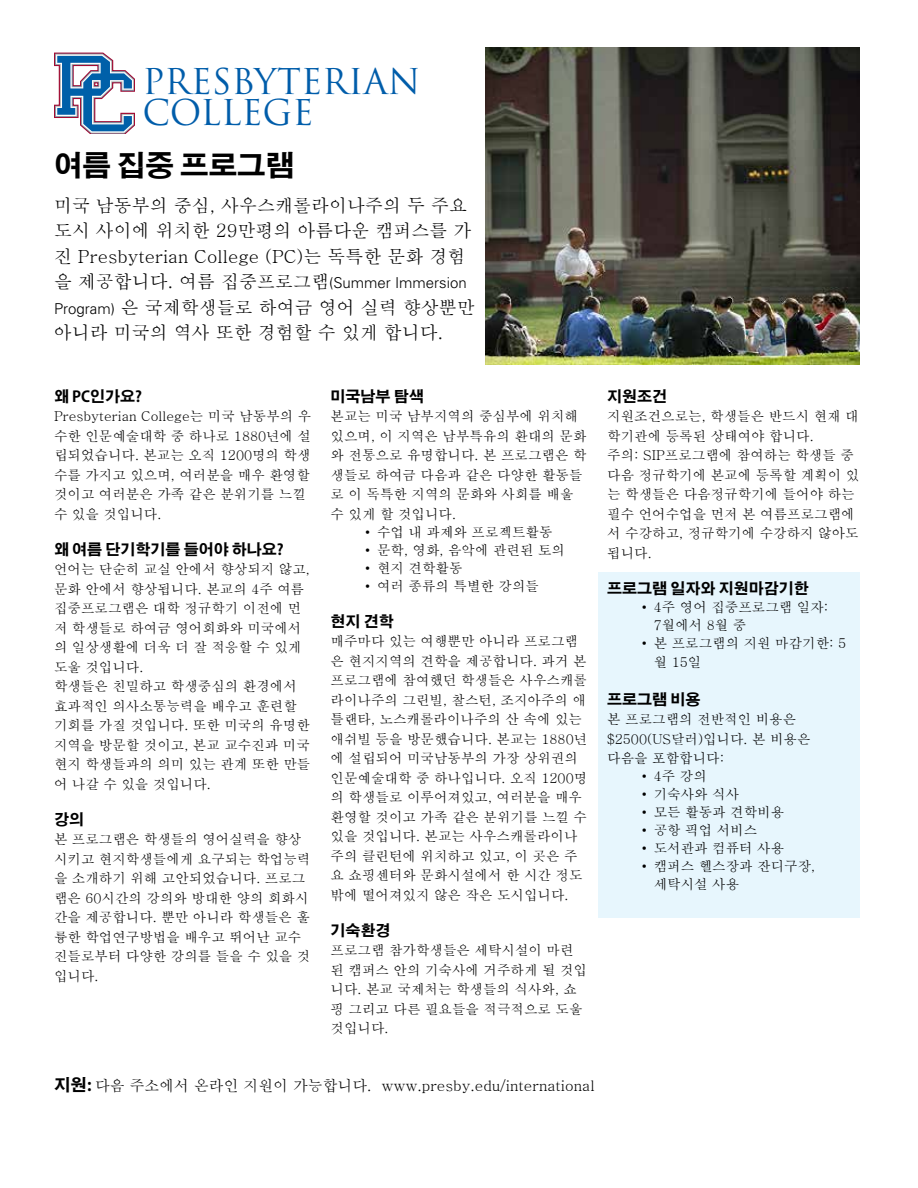
<style>
.page{position:relative;width:918px;height:1188px;background:#fff}
.page>*{position:absolute;margin:0;border:0;box-sizing:border-box;transform-origin:0 0}
.t1{font:34.65px/31px "Trajan";color:#005daa}
.t2{font:700 28.5px "Adobe Gothic Std";color:#000}
.t3{font:18px/25.5px "Batang";color:#000}
.t4{font:700 15px "Adobe Gothic Std";color:#000}
.t5{font:300 15px "Univers";color:#000}
.t6{font:14.85px "Batang";color:#000}
.t7{font:13.5px/19.5px "Batang";color:#000}
.s1{font-family:"Batang";font-weight:400;font-size:18px}
.s2{font-family:"Univers";font-weight:300;font-size:15px}
.s3{font-family:"Adobe Gothic Std";font-weight:700;font-size:16.5px}
</style>
<div class="page">
<div style="left:598px;top:572px;width:262px;height:346px;background:#e7f6fd"></div>
<svg style="left:54px;top:53px;width:80px;height:81px"></svg>
<img style="left:486px;top:47px;width:374px;height:318px">
<h1 class="t1" style="left:142px;top:66px;width:280px">PRESBYTERIAN<br>COLLEGE</h1>
<h2 class="t2" style="left:54px;top:148px;width:242px">여름 집중 프로그램</h2>
<h3 class="t3" style="left:54px;top:193px;width:419px">미국 남동부의 중심, 사우스캐롤라이나주의 두 주요 도시 사이에 위치한 29만평의 아름다운 캠퍼스를 가 진 Presbyterian College (PC)는 독특한 문화 경험</h3>
<p class="t5" style="left:54px;top:274px;width:414px"><span class="s1">을 제공합니다. 여름 집중프로그램</span>(Summer Immersion</p>
<h3 class="t3" style="left:54px;top:295px;width:422px"><span class="s2">Program)</span> 은 국제학생들로 하여금 영어 실력 향상뿐만 아니라 미국의 역사 또한 경험할 수 있게 합니다.</h3>
<p class="t4" style="left:54px;top:387px;width:90px">왜 PC인가요?</p>
<p class="t7" style="left:54px;top:407px;width:259px">Presbyterian College는 미국 남동부의 우 수한 인문예술대학 중 하나로 1880년에 설 립되었습니다. 본교는 오직 1200명의 학생 수를 가지고 있으며, 여러분을 매우 환영할 것이고 여러분은 가족 같은 분위기를 느낄 수 있을 것입니다.</p>
<p class="t4" style="left:54px;top:540px;width:231px">왜 여름 단기학기를 들어야 하나요?</p>
<p class="t7" style="left:54px;top:560px;width:258px">언어는 단순히 교실 안에서 향상되지 않고, 문화 안에서 향상됩니다. 본교의 4주 여름 집중프로그램은 대학 정규학기 이전에 먼 저 학생들로 하여금 영어회화와 미국에서 의 일상생활에 더욱 더 잘 적응할 수 있게 도울 것입니다.<br>학생들은 친밀하고 학생중심의 환경에서 효과적인 의사소통능력을 배우고 훈련할 기회를 가질 것입니다. 또한 미국의 유명한 지역을 방문할 것이고, 본교 교수진과 미국 현지 학생들과의 의미 있는 관계 또한 만들 어 나갈 수 있을 것입니다.</p>
<p class="t4" style="left:54px;top:810px;width:31px">강의</p>
<p class="t7" style="left:54px;top:830px;width:258px">본 프로그램은 학생들의 영어실력을 향상 시키고 현지학생들에게 요구되는 학업능력 을 소개하기 위해 고안되었습니다. 프로그 램은 60시간의 강의와 방대한 양의 회화시 간을 제공합니다. 뿐만 아니라 학생들은 훌 륭한 학업연구방법을 배우고 뛰어난 교수 진들로부터 다양한 강의를 들을 수 있을 것 입니다.</p>
<p class="t4" style="left:331px;top:387px;width:95px">미국남부 탐색</p>
<p class="t7" style="left:331px;top:407px;width:257px">본교는 미국 남부지역의 중심부에 위치해 있으며, 이 지역은 남부특유의 환대의 문화 와 전통으로 유명합니다. 본 프로그램은 학 생들로 하여금 다음과 같은 다양한 활동들 로 이 독특한 지역의 문화와 사회를 배울 수 있게 할 것입니다.</p>
<p class="t7" style="left:365px;top:522px;width:189px">• 수업 내 과제와 프로젝트활동</p>
<p class="t7" style="left:365px;top:540px;width:201px">• 문학, 영화, 음악에 관련된 토의</p>
<p class="t7" style="left:365px;top:558px;width:99px">• 현지 견학활동</p>
<p class="t7" style="left:365px;top:576px;width:175px">• 여러 종류의 특별한 강의들</p>
<p class="t4" style="left:331px;top:612px;width:65px">현지 견학</p>
<p class="t7" style="left:331px;top:632px;width:258px">매주마다 있는 여행뿐만 아니라 프로그램 은 현지지역의 견학을 제공합니다. 과거 본 프로그램에 참여했던 학생들은 사우스캐롤 라이나주의 그린빌, 찰스턴, 조지아주의 애 틀랜타, 노스캐롤라이나주의 산 속에 있는 애쉬빌 등을 방문했습니다. 본교는 1880년 에 설립되어 미국남동부의 가장 상위권의 인문예술대학 중 하나입니다. 오직 1200명 의 학생들로 이루어져있고, 여러분을 매우 환영할 것이고 가족 같은 분위기를 느낄 수 있을 것입니다. 본교는 사우스캐롤라이나 주의 클린턴에 위치하고 있고, 이 곳은 주 요 쇼핑센터와 문화시설에서 한 시간 정도 밖에 떨어져있지 않은 작은 도시입니다.</p>
<p class="t4" style="left:331px;top:921px;width:61px">기숙환경</p>
<p class="t7" style="left:331px;top:941px;width:258px">프로그램 참가학생들은 세탁시설이 마련 된 캠퍼스 안의 기숙사에 거주하게 될 것입 니다. 본교 국제처는 학생들의 식사와, 쇼 핑 그리고 다른 필요들을 적극적으로 도울 것입니다.</p>
<p class="t4" style="left:607px;top:387px;width:61px">지원조건</p>
<p class="t7" style="left:607px;top:407px;width:253px">지원조건으로는, 학생들은 반드시 현재 대 학기관에 등록된 상태여야 합니다.<br>주의: SIP프로그램에 참여하는 학생들 중 다음 정규학기에 본교에 등록할 계획이 있 는 학생들은 다음정규학기에 들어야 하는 필수 언어수업을 먼저 본 여름프로그램에 서 수강하고, 정규학기에 수강하지 않아도 됩니다.</p>
<p class="t4" style="left:607px;top:579px;width:203px">프로그램 일자와 지원마감기한</p>
<p class="t7" style="left:654px;top:598px;width:176px;line-height:18px;text-indent:-12px">• 4주 영어 집중프로그램 일자:<br>7월에서 8월 중</p>
<p class="t7" style="left:654px;top:633px;width:194px;text-indent:-12px">• 본 프로그램의 지원 마감기한: 5 월 15일</p>
<p class="t4" style="left:607px;top:690px;width:95px">프로그램 비용</p>
<p class="t7" style="left:607px;top:710px;width:205px">본 프로그램의 전반적인 비용은 $2500(US달러)입니다. 본 비용은 다음을 포함합니다:</p>
<p class="t7" style="left:642px;top:767px;width:67px">• 4주 강의</p>
<p class="t7" style="left:642px;top:785px;width:99px">• 기숙사와 식사</p>
<p class="t7" style="left:642px;top:803px;width:144px">• 모든 활동과 견학비용</p>
<p class="t7" style="left:642px;top:821px;width:117px">• 공항 픽업 서비스</p>
<p class="t7" style="left:642px;top:839px;width:144px">• 도서관과 컴퓨터 사용</p>
<p class="t7" style="left:654px;top:858px;width:163px;line-height:18px;text-indent:-12px">• 캠퍼스 헬스장과 잔디구장, 세탁시설 사용</p>
<p class="t6" style="left:54px;top:1078px;width:542px"><span class="s3">지원:</span> 다음 주소에서 온라인 지원이 가능합니다. www.presby.edu/international</p>
</div>
